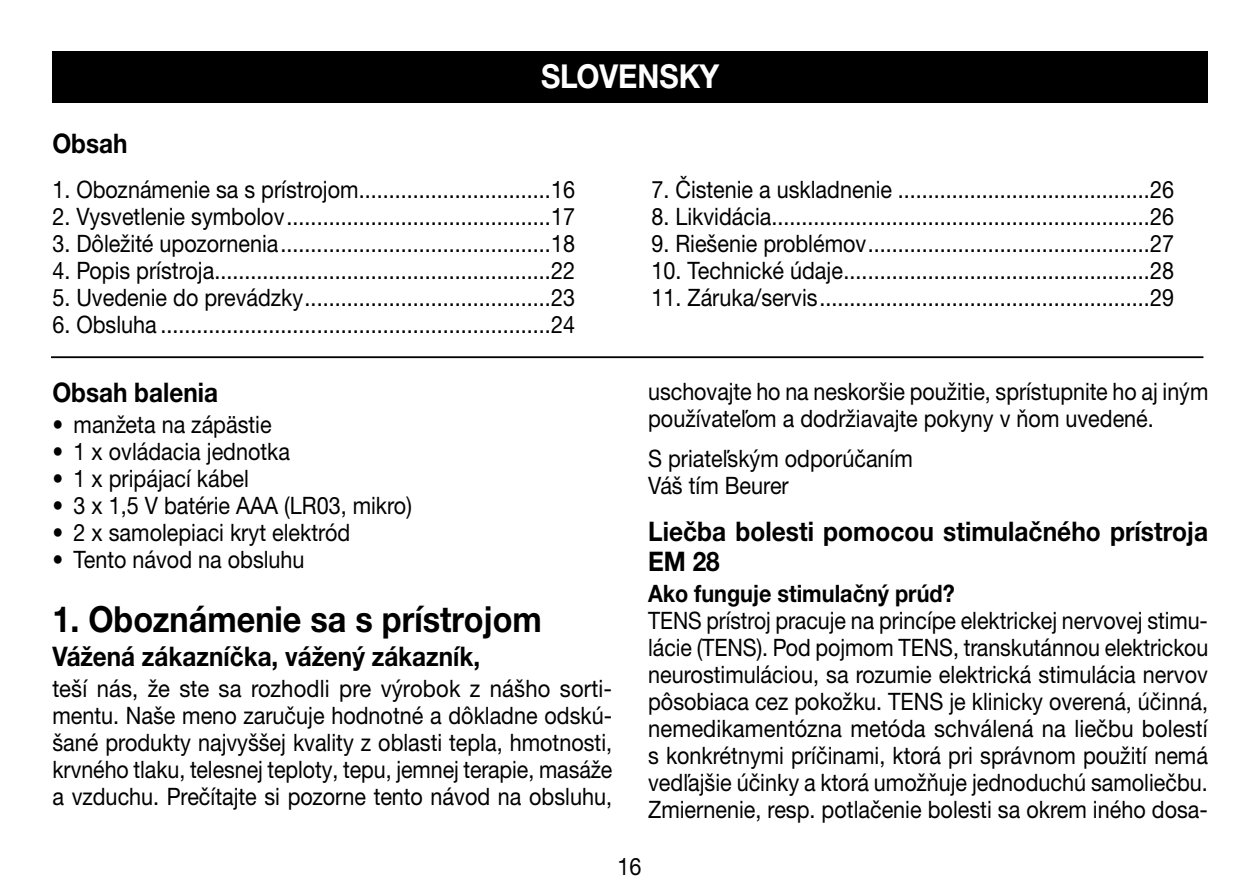
<style>
.page{position:relative;width:1259px;height:893px;background:#fff}
.page>*{position:absolute;margin:0;border:0;box-sizing:border-box;transform-origin:0 0}
.t1{font:700 36px "Helvetica Neue LTW1 G";color:#000;scale:.9 1}
.t2{font:700 33px "Helvetica Neue LTW1 G";color:#fff;scale:.9 1}
.t3{font:700 27px "Helvetica Neue LTW1 G";color:#000;scale:.9 1}
.t4{font:700 27px/30px "Helvetica Neue LTW1 G";color:#000;scale:.91 1}
.t5{font:24px/27px "Helvetica Neue LTW1 G";color:#000;scale:.9 1}
.t6{font:24px/27px "Helvetica Neue LTW1 G";color:#000;text-align:justify;scale:.88 1}
.t7{font:24px/27px "Helvetica Neue LTW1 G";color:#000;text-align:justify;scale:.92 1}
.t8{font:700 24px "Helvetica Neue LTW1 G";color:#000;scale:.9 1}
</style>
<div class="page">
<div style="left:52px;top:51px;width:1156px;height:51px;background:#000"></div>
<hr style="left:51px;top:356px;width:1152px;height:2px;background:#000">
<h2 class="t2" style="left:541px;top:56px;width:200px">SLOVENSKY</h2>
<p class="t3" style="left:52px;top:127px;width:85px">Obsah</p>
<p class="t5" style="left:52px;top:176px;width:582px">1. Oboznámenie sa s prístrojom................................16</p>
<p class="t5" style="left:52px;top:203px;width:582px">2. Vysvetlenie symbolov............................................17</p>
<p class="t5" style="left:52px;top:230px;width:582px">3. Dôležité upozornenia.............................................18</p>
<p class="t5" style="left:52px;top:257px;width:582px">4. Popis prístroja........................................................22</p>
<p class="t5" style="left:52px;top:284px;width:582px">5. Uvedenie do prevádzky.........................................23</p>
<p class="t5" style="left:52px;top:311px;width:582px">6. Obsluha .................................................................24</p>
<p class="t3" style="left:52px;top:376px;width:185px">Obsah balenia</p>
<p class="t5" style="left:52px;top:411px;width:245px">• manžeta na zápästie</p>
<p class="t5" style="left:52px;top:438px;width:266px">• 1 x ovládacia jednotka</p>
<p class="t5" style="left:52px;top:465px;width:220px">• 1 x pripájací kábel</p>
<p class="t5" style="left:52px;top:492px;width:401px">• 3 x 1,5 V batérie AAA (LR03, mikro)</p>
<p class="t5" style="left:52px;top:519px;width:332px">• 2 x samolepiaci kryt elektród</p>
<p class="t5" style="left:52px;top:546px;width:282px">• Tento návod na obsluhu</p>
<h1 class="t1" style="left:52px;top:596px;width:545px">1. Oboznámenie sa s prístrojom</h1>
<p class="t3" style="left:52px;top:639px;width:477px">Vážená zákazníčka, vážený zákazník,</p>
<p class="t7" style="left:52px;top:675px;width:610px">teší nás, že ste sa rozhodli pre výrobok z nášho sorti&shy;mentu. Naše meno zaručuje hodnotné a dôkladne odskú&shy;šané produkty najvyššej kvality z oblasti tepla, hmotnosti, krvného tlaku, telesnej teploty, tepu, jemnej terapie, masáže a vzduchu. Prečítajte si pozorne tento návod na obsluhu,</p>
<p class="t5" style="left:651px;top:176px;width:582px">7. Čistenie a uskladnenie ..........................................26</p>
<p class="t5" style="left:651px;top:203px;width:582px">8. Likvidácia...............................................................26</p>
<p class="t5" style="left:651px;top:230px;width:582px">9. Riešenie problémov...............................................27</p>
<p class="t5" style="left:651px;top:257px;width:582px">10. Technické údaje...................................................28</p>
<p class="t5" style="left:651px;top:284px;width:582px">11. Záruka/servis.......................................................29</p>
<p class="t5" style="left:648px;top:378px;width:624px">uschovajte ho na neskoršie použitie, sprístupnite ho aj iným používateľom a dodržiavajte pokyny v ňom uvedené.</p>
<p class="t5" style="left:648px;top:444px;width:296px">S priateľským odporúčaním<br>Váš tím Beurer</p>
<p class="t4" style="left:648px;top:516px;width:617px">Liečba bolesti pomocou stimulačného prístroja<br>EM 28</p>
<p class="t8" style="left:648px;top:578px;width:342px">Ako funguje stimulačný prúd?</p>
<p class="t6" style="left:648px;top:607px;width:638px">TENS prístroj pracuje na princípe elektrickej nervovej stimu&shy;lácie (TENS). Pod pojmom TENS, transkutánnou elektrickou neurostimuláciou, sa rozumie elektrická stimulácia nervov pôsobiaca cez pokožku. TENS je klinicky overená, účinná, nemedikamentózna metóda schválená na liečbu bolestí s konkrétnymi príčinami, ktorá pri správnom použití nemá vedľajšie účinky a ktorá umožňuje jednoduchú samoliečbu.<br>Zmiernenie, resp. potlačenie bolesti sa okrem iného dosa-</p>
<p class="t5" style="left:617px;top:853px;width:28px">16</p>
</div>
